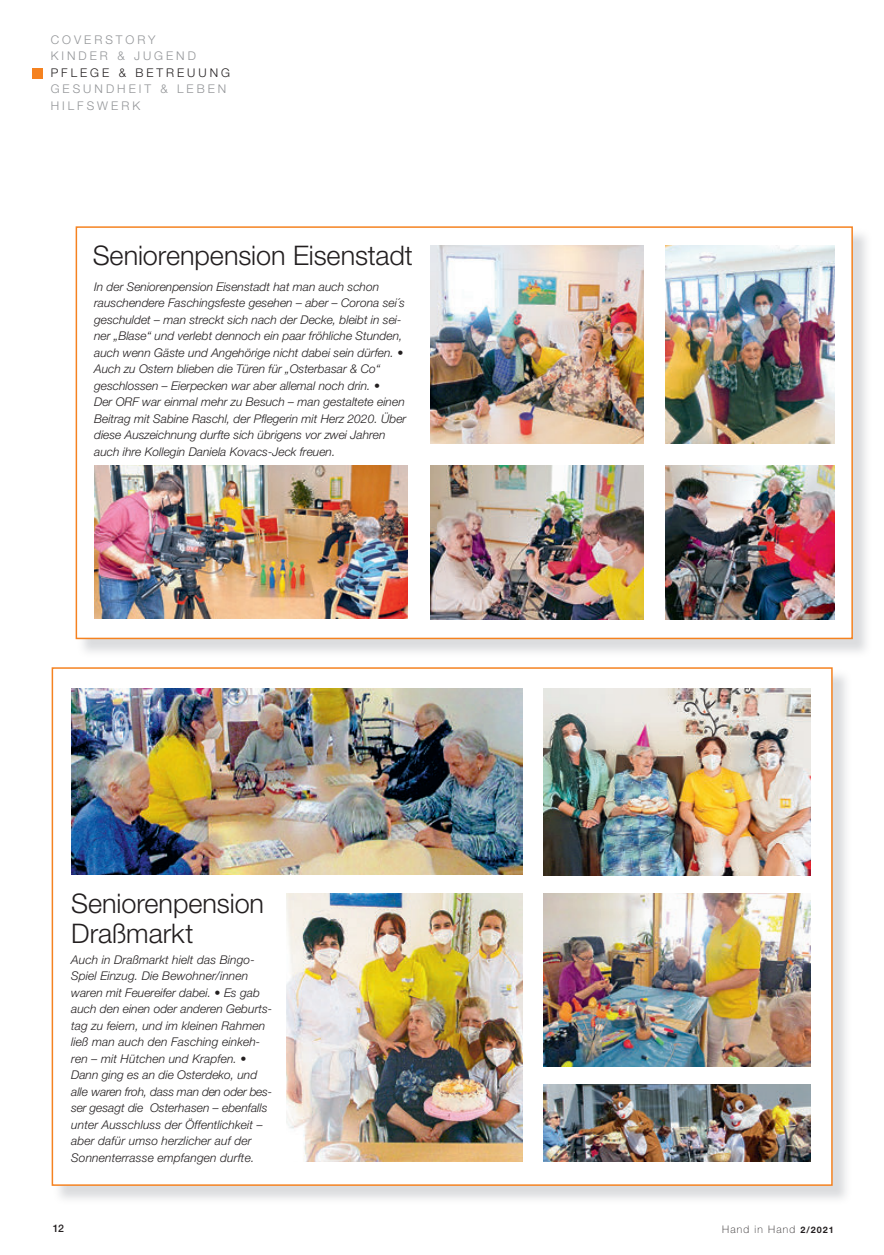
<style>
.page{position:relative;width:884px;height:1255px;background:#fff}
.page>*{position:absolute;margin:0;border:0;box-sizing:border-box;transform-origin:0 0}
.t1{font:300 27px/30px "Helvetica Neue LT Std";letter-spacing:-.005em;color:#231f20}
.t2{font:italic 300 12px/16.5px "Helvetica Neue LT Std";color:#231f20}
.t3{font:300 12px/16.5px "Helvetica Neue LT Std";letter-spacing:.25em;color:#939598}
.t4{font:300 12px "Helvetica Neue LT Std";letter-spacing:.25em;color:#231f20}
.t5{font:100 10.5px "Helvetica Neue LT Std";letter-spacing:.11em;color:#231f20}
.t6{font:500 10.5px "Helvetica Neue LT Std";color:#231f20}
.s1{font-weight:100;font-style:normal}
.s2{font-weight:700;font-size:9px}
</style>
<div class="page">
<div style="left:32px;top:68px;width:10px;height:11px;background:#f58220"></div>
<img style="left:54px;top:669px;width:792px;height:530px">
<div style="left:52px;top:667px;width:780px;height:518px;background:#fff;border:2px solid #f58220"></div>
<div style="left:76px;top:226px;width:777px;height:413px;background:#fff;border:2px solid #f58220"></div>
<img style="left:665px;top:245px;width:169px;height:198px">
<img style="left:430px;top:245px;width:214px;height:198px">
<img style="left:665px;top:466px;width:169px;height:153px">
<img style="left:430px;top:466px;width:214px;height:153px">
<img style="left:71px;top:688px;width:451px;height:186px">
<img style="left:287px;top:893px;width:235px;height:268px">
<img style="left:543px;top:688px;width:267px;height:187px">
<img style="left:543px;top:893px;width:267px;height:173px">
<img style="left:543px;top:1084px;width:267px;height:77px">
<img style="left:94px;top:466px;width:313px;height:152px">
<p class="t3" style="left:51px;top:31px;width:147px">COVERSTORY<br>KINDER &amp; JUGEND</p>
<p class="t4" style="left:51px;top:65px;width:181px">PFLEGE &amp; BETREUUNG</p>
<p class="t3" style="left:51px;top:80px;width:177px">GESUNDHEIT &amp; LEBEN<br>HILFSWERK</p>
<h1 class="t1" style="left:93px;top:240px;width:322px">Seniorenpension Eisenstadt</h1>
<p class="t2" style="left:94px;top:278px;width:314px">In der Seniorenpension Eisenstadt hat man auch schon rauschendere Faschingsfeste gesehen – aber – Corona sei´s geschuldet – man streckt sich nach der Decke, bleibt in sei&shy;ner „Blase“ und verlebt dennoch ein paar fröhliche Stunden, auch wenn Gäste und Angehörige nicht dabei sein dürfen. <span class="s1">• </span>Auch zu Ostern blieben die Türen für „Osterbasar &amp; Co“ geschlossen – Eierpecken war aber allemal noch drin. <span class="s1">•<br></span>Der ORF war einmal mehr zu Besuch – man gestaltete einen Beitrag mit Sabine Raschl, der Pflegerin mit Herz 2020. Über diese Auszeichnung durfte sich übrigens vor zwei Jahren auch ihre Kollegin Daniela Kovacs-Jeck freuen.</p>
<h1 class="t1" style="left:71px;top:887px;width:194px">Seniorenpension<br>Draßmarkt</h1>
<p class="t2" style="left:71px;top:951px;width:203px">Auch in Draßmarkt hielt das Bingo-Spiel Einzug. Die Bewohner/innen waren mit Feuereifer dabei. <span class="s1">•</span> Es gab auch den einen oder anderen Geburts&shy;tag zu feiern, und im kleinen Rahmen ließ man auch den Fasching einkeh&shy;ren – mit Hütchen und Krapfen. <span class="s1">• </span>Dann ging es an die Osterdeko, und alle waren froh, dass man den oder bes&shy;ser gesagt die Osterhasen – ebenfalls unter Ausschluss der Öffentlichkeit – aber dafür umso herzlicher auf der Sonnenterrasse empfangen durfte.</p>
<p class="t6" style="left:53px;top:1222px;width:13px">12</p>
<p class="t5" style="left:722px;top:1223px;width:113px">Hand in Hand <span class="s2">2/2021</span></p>
</div>
